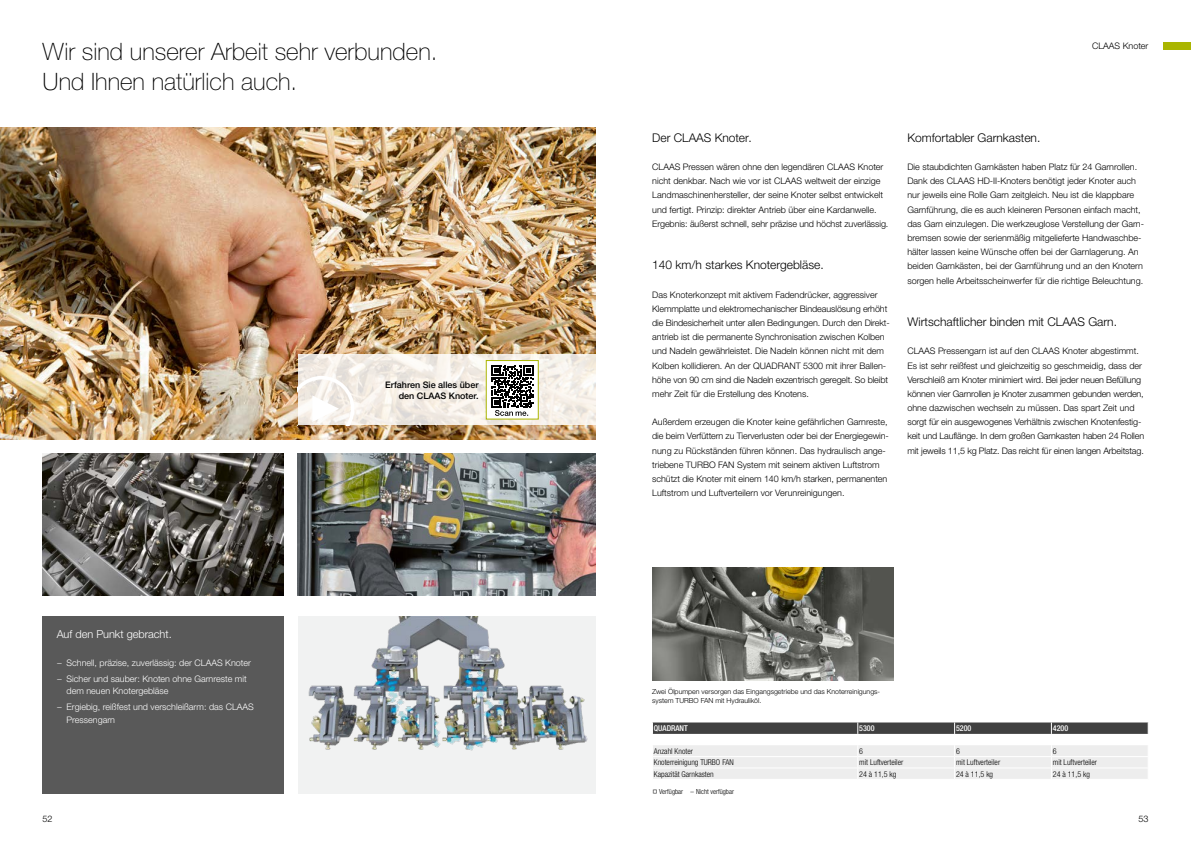
<style>
.page{position:relative;width:1191px;height:842px;background:#fff}
.page>*{position:absolute;margin:0;border:0;box-sizing:border-box;transform-origin:0 0}
.t1{font:100 24px "CLAAS Helvetica Neue";color:#000}
.t2{font:300 12px "CLAAS Helvetica Neue";color:#000}
.t3{font:300 11px "CLAAS Helvetica Neue";color:#fff}
.t4{font:300 9px/14.2px "CLAAS Helvetica Neue";color:#000}
.t5{font:300 9px/15.8px "CLAAS Helvetica Neue";color:#fff}
.t6{font:500 9px/11px "CLAAS Helvetica Neue";color:#000;text-align:right}
.t7{font:300 condensed 8px "CLAAS Helvetica Neue";color:#000}
.t8{font:500 condensed 8px "CLAAS Helvetica Neue";color:#fff}
.t9{font:300 7px/9px "CLAAS Helvetica Neue";color:#000}
.t10{font:300 condensed 7px "CLAAS Helvetica Neue";color:#000}
</style>
<div class="page">
<div style="left:1162px;top:43px;width:29px;height:7px;background:#aab500"></div>
<div style="left:298px;top:617px;width:297px;height:177px;background:#f1f2f2"></div>
<img style="left:0;top:128px;width:595px;height:311px">
<img style="left:308px;top:617px;width:280px;height:134px">
<img style="left:298px;top:454px;width:297px;height:141px">
<img style="left:43px;top:454px;width:240px;height:141px">
<img style="left:652px;top:567px;width:241px;height:113px">
<svg style="left:298px;top:354px;width:297px;height:71px;fill:#f5eee6"></svg>
<div style="left:486px;top:361px;width:52px;height:58px;background:#fff"></div>
<div style="left:486px;top:360px;width:53px;height:60px;border:1px solid #aab500"></div>
<svg style="left:491px;top:365px;width:42px;height:51px"></svg>
<svg style="left:298px;top:376px;width:56px;height:49px"></svg>
<svg style="left:652px;top:722px;width:497px;height:12px;background:#4b4b4b"></svg>
<div style="left:653px;top:745px;width:495px;height:34px;background:#ededed"></div>
<hr style="left:652px;top:756px;width:205px;height:1px;background:#fff">
<hr style="left:652px;top:768px;width:205px;height:1px;background:#fff">
<hr style="left:857px;top:756px;width:97px;height:1px;background:#fff">
<hr style="left:954px;top:756px;width:97px;height:1px;background:#fff">
<hr style="left:1051px;top:756px;width:97px;height:1px;background:#fff">
<hr style="left:857px;top:768px;width:97px;height:1px;background:#fff">
<hr style="left:954px;top:768px;width:97px;height:1px;background:#fff">
<hr style="left:1051px;top:768px;width:97px;height:1px;background:#fff">
<div style="left:43px;top:617px;width:240px;height:177px;background:#595959"></div>
<h1 class="t1" style="left:43px;top:36px;width:396px">Wir sind unserer Arbeit sehr verbunden.</h1>
<p class="t4" style="left:1092px;top:39px;width:58px">CLAAS Knoter</p>
<h1 class="t1" style="left:43px;top:66px;width:256px">Und Ihnen natürlich auch.</h1>
<p class="t3" style="left:57px;top:627px;width:117px">Auf den Punkt gebracht.</p>
<p class="t5" style="left:57px;top:655px;width:196px">− Schnell, präzise, zuverlässig: der CLAAS Knoter − Sicher und sauber: Knoten ohne Garnreste mit</p>
<p class="t5" style="left:57px;top:683px;width:199px;text-indent:10px">dem neuen Knotergebläse<br>− Ergiebig, reißfest und verschleißarm: das CLAAS</p>
<p class="t5" style="left:67px;top:712px;width:50px">Pressengarn</p>
<p class="t6" style="left:385px;top:379px;width:95px">Erfahren Sie alles über den CLAAS Knoter.</p>
<h2 class="t2" style="left:652px;top:130px;width:101px">Der CLAAS Knoter.</h2>
<p class="t4" style="left:652px;top:160px;width:238px">CLAAS Pressen wären ohne den legendären CLAAS Knoter nicht denkbar. Nach wie vor ist CLAAS weltweit der einzige Landmaschinenhersteller, der seine Knoter selbst entwickelt und fertigt. Prinzip: direkter Antrieb über eine Kardanwelle.<br>Ergebnis: äußerst schnell, sehr präzise und höchst zuverlässig.</p>
<h2 class="t2" style="left:652px;top:257px;width:173px">140 km/h starkes Knotergebläse.</h2>
<p class="t4" style="left:652px;top:288px;width:239px">Das Knoterkonzept mit aktivem Fadendrücker, aggressiver Klemmplatte und elektromechanischer Bindeauslösung erhöht die Bindesicherheit unter allen Bedingungen. Durch den Direkt&shy;antrieb ist die permanente Synchronisation zwischen Kolben und Nadeln gewährleistet. Die Nadeln können nicht mit dem Kolben kollidieren. An der QUADRANT 5300 mit ihrer Ballen&shy;höhe von 90 cm sind die Nadeln exzentrisch geregelt. So bleibt mehr Zeit für die Erstellung des Knotens.</p>
<p class="t4" style="left:652px;top:415px;width:238px">Außerdem erzeugen die Knoter keine gefährlichen Garnreste, die beim Verfüttern zu Tierverlusten oder bei der Energiegewin&shy;nung zu Rückständen führen können. Das hydraulisch ange&shy;triebene TURBO FAN System mit seinem aktiven Luftstrom schützt die Knoter mit einem 140 km/h starken, permanenten Luftstrom und Luftverteilern vor Verunreinigungen.</p>
<h2 class="t2" style="left:907px;top:130px;width:134px">Komfortabler Garnkasten.</h2>
<p class="t4" style="left:907px;top:160px;width:238px">Die staubdichten Garnkästen haben Platz für 24 Garnrollen.<br>Dank des CLAAS HD-II-Knoters benötigt jeder Knoter auch nur jeweils eine Rolle Garn zeitgleich. Neu ist die klappbare Garnführung, die es auch kleineren Personen einfach macht, das Garn einzulegen. Die werkzeuglose Verstellung der Garn&shy;bremsen sowie der serienmäßig mitgelieferte Handwaschbe&shy;hälter lassen keine Wünsche offen bei der Garnlagerung. An beiden Garnkästen, bei der Garnführung und an den Knotern sorgen helle Arbeitsscheinwerfer für die richtige Beleuchtung.</p>
<h2 class="t2" style="left:907px;top:314px;width:211px">Wirtschaftlicher binden mit CLAAS Garn.</h2>
<p class="t4" style="left:907px;top:344px;width:238px">CLAAS Pressengarn ist auf den CLAAS Knoter abgestimmt.<br>Es ist sehr reißfest und gleichzeitig so geschmeidig, dass der Verschleiß am Knoter minimiert wird. Bei jeder neuen Befüllung können vier Garnrollen je Knoter zusammen gebunden werden, ohne dazwischen wechseln zu müssen. Das spart Zeit und sorgt für ein ausgewogenes Verhältnis zwischen Knotenfestig&shy;keit und Lauflänge. In dem großen Garnkasten haben 24 Rollen mit jeweils 11,5 kg Platz. Das reicht für einen langen Arbeitstag.</p>
<p class="t9" style="left:652px;top:687px;width:229px">Zwei Ölpumpen versorgen das Eingangsgetriebe und das Knoterreinigungs&shy;system TURBO FAN mit Hydrauliköl.</p>
<p class="t8" style="left:654px;top:723px;width:36px">QUADRANT</p>
<p class="t8" style="left:859px;top:723px;width:17px">5300</p>
<p class="t8" style="left:956px;top:723px;width:17px">5200</p>
<p class="t8" style="left:1052px;top:723px;width:17px">4200</p>
<p class="t7" style="left:654px;top:746px;width:41px">Anzahl Knoter</p>
<p class="t7" style="left:859px;top:746px;width:5px">6</p>
<p class="t7" style="left:956px;top:746px;width:5px">6</p>
<p class="t7" style="left:1052px;top:746px;width:5px">6</p>
<p class="t7" style="left:654px;top:757px;width:81px">Knoterreinigung TURBO FAN</p>
<p class="t7" style="left:859px;top:757px;width:46px">mit Luftverteiler</p>
<p class="t7" style="left:956px;top:757px;width:46px">mit Luftverteiler</p>
<p class="t7" style="left:1052px;top:757px;width:46px">mit Luftverteiler</p>
<p class="t7" style="left:654px;top:768px;width:61px">Kapazität Garnkasten</p>
<p class="t7" style="left:859px;top:768px;width:39px">24 à 11,5 kg</p>
<p class="t7" style="left:956px;top:768px;width:39px">24 à 11,5 kg</p>
<p class="t7" style="left:1052px;top:768px;width:39px">24 à 11,5 kg</p>
<p class="t10" style="left:652px;top:787px;width:83px">□ Verfügbar – Nicht verfügbar</p>
<p class="t4" style="left:43px;top:812px;width:11px">52</p>
<p class="t4" style="left:1138px;top:812px;width:12px">53</p>
</div>
